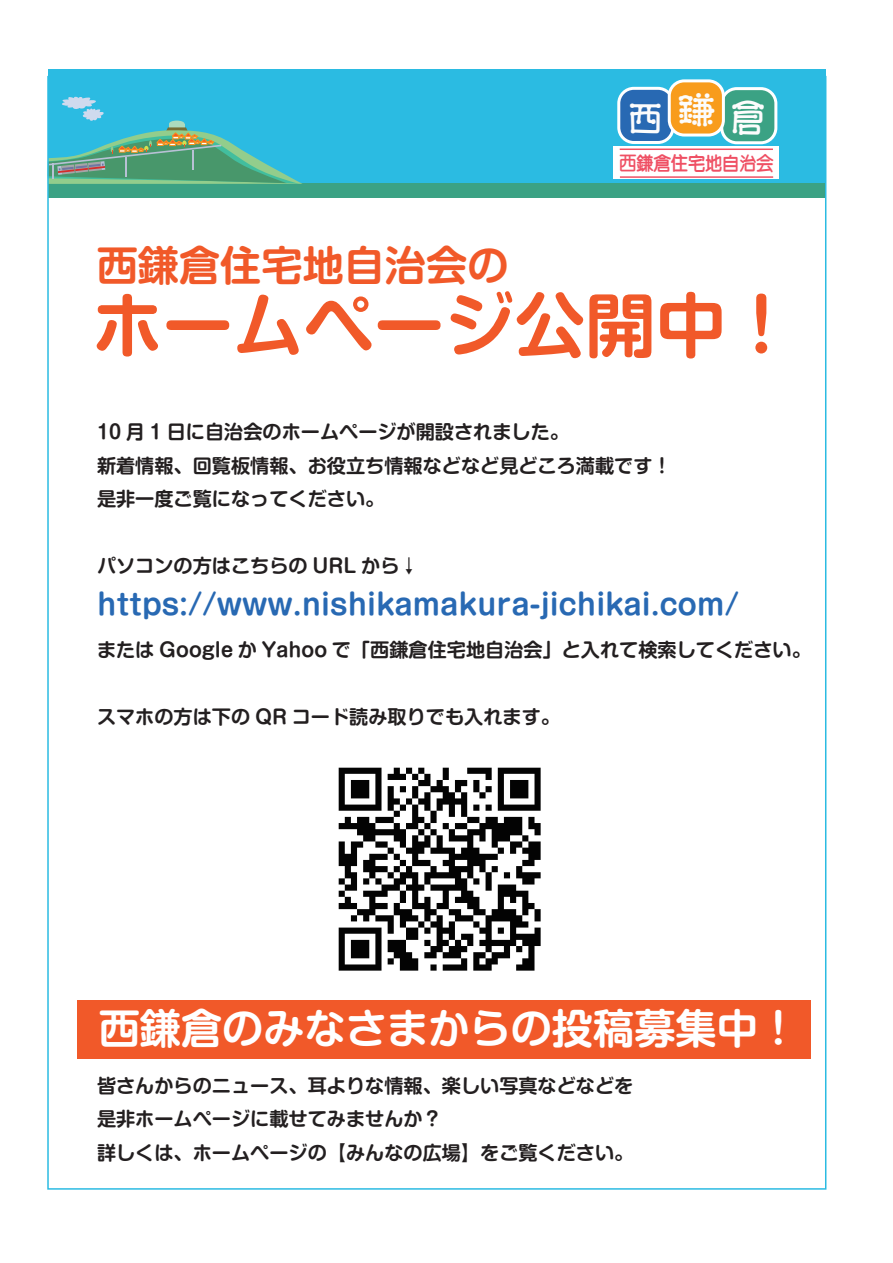
<style>
.page{position:relative;width:893px;height:1263px;background:#fff}
.page>*{position:absolute;margin:0;border:0;box-sizing:border-box;transform-origin:0 0}
.t1{font:700 70.5px "Shin M Go Pro De";color:#f15929}
.t2{font:700 41.25px "Shin M Go Pro De";color:#fff}
.t3{font:700 41.25px "Shin M Go Pro De";color:#f15929}
.t4{font:37.8px "Matchtai EGP Bold SJIS";color:#fcfcfc}
.t5{font:700 28.5px "Shin M Go Pro De";color:#2869b3}
.t6{font:700 19.2px/33.5px "Shin M Go Pro De";color:#231f20}
.t7{font:18.3px "TA marugo gf 03";color:#ef5064;scale:.94 1}
</style>
<div class="page">
<div style="left:77px;top:1001px;width:734px;height:58px;background:#f15929"></div>
<div style="left:48px;top:70px;width:778px;height:114px;background:#2bbbe2"></div>
<div style="left:48px;top:183px;width:778px;height:15px;background:#3ba284"></div>
<svg style="left:50px;top:96px;width:252px;height:88px"></svg>
<div style="left:613px;top:147px;width:166px;height:32px;background:#fff"></div>
<div style="left:619px;top:88px;width:54px;height:54px;background:#2869b3;border-radius:15px"></div>
<div style="left:617px;top:87px;width:57px;height:57px;border:3px solid #fff;border-radius:15px"></div>
<div style="left:722px;top:89px;width:54px;height:54px;background:#3ba284;border-radius:15px"></div>
<div style="left:720px;top:87px;width:57px;height:57px;border:3px solid #fff;border-radius:15px"></div>
<div style="left:669px;top:81px;width:54px;height:54px;background:#f89c1c;border-radius:15px"></div>
<div style="left:668px;top:79px;width:57px;height:58px;border:3px solid #fff;border-radius:15px"></div>
<hr style="left:620px;top:176px;width:153px;height:2px;background:#ef5064">
<hr style="left:620px;top:149px;width:153px;height:1px;background:#ef5064">
<img style="left:338px;top:768px;width:203px;height:203px">
<h2 class="t3" style="left:97px;top:232px;width:413px">西鎌倉住宅地自治会の</h2>
<h3 class="t4" style="left:627px;top:98px;width:142px">西鎌倉</h3>
<p class="t7" style="left:619px;top:153px;width:165px">西鎌倉住宅地自治会</p>
<h1 class="t1" style="left:92px;top:268px;width:706px">ホームページ公開中！</h1>
<p class="t6" style="left:97px;top:413px;width:576px">10 月 1 日に自治会のホームページが開設されました。<br>新着情報、回覧板情報、お役立ち情報などなど見どころ満載です！是非一度ご覧になってください。</p>
<p class="t6" style="left:97px;top:547px;width:323px">パソコンの方はこちらの URL から↓</p>
<h3 class="t5" style="left:97px;top:581px;width:643px">https://www.nishikamakura-jichikai.com/</h3>
<p class="t6" style="left:97px;top:630px;width:715px">または Google か Yahoo で「西鎌倉住宅地自治会」と入れて検索してください。</p>
<p class="t6" style="left:97px;top:697px;width:464px">スマホの方は下の QR コード読み取りでも入れます。</p>
<h2 class="t2" style="left:99px;top:994px;width:702px">西鎌倉のみなさまからの投稿募集中！</h2>
<p class="t6" style="left:97px;top:1066px;width:538px">皆さんからのニュース、耳よりな情報、楽しい写真などなどを是非ホームページに載せてみませんか？<br>詳しくは、ホームページの【みんなの広場】をご覧ください。</p>
</div>
